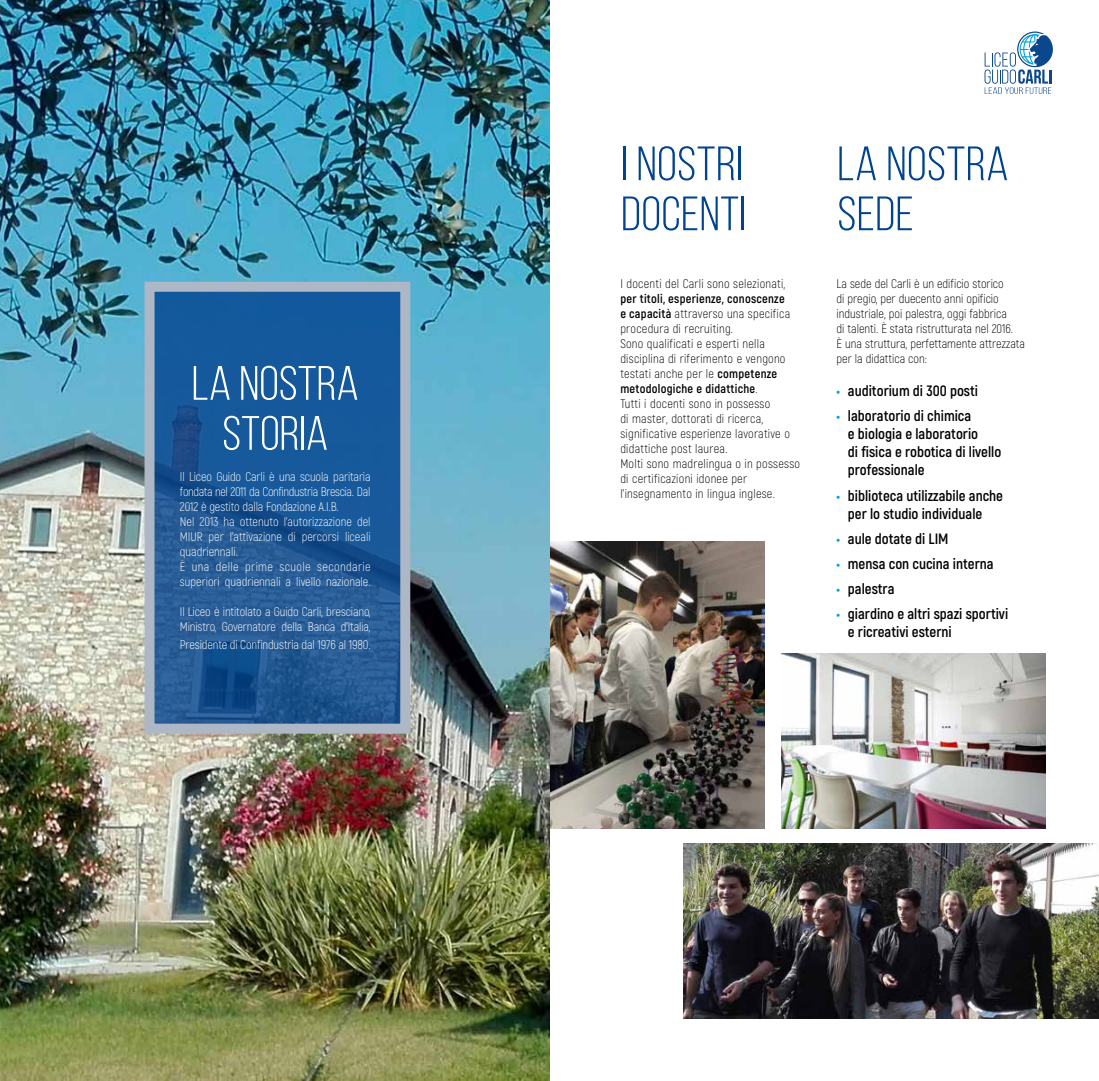
<style>
.page{position:relative;width:1099px;height:1081px;background:#fff}
.page>*{position:absolute;margin:0;border:0;box-sizing:border-box;transform-origin:0 0}
.t1{font:48.12px/50px "Bebas Neue";letter-spacing:.01em;color:#01438f;scale:1.06 1}
.t2{font:48.12px/50px "Bebas Neue";color:#fff;text-align:center;scale:1.06 1}
.t3{font:700 15px/18px "Akrobat";color:#000}
.t4{font:300 12.5px/15px "Akrobat";letter-spacing:.02em;color:#000}
.t5{font:300 12.5px/15px "Akrobat";letter-spacing:-.01em;color:#fff}
.t6{font:300 12.5px/15px "Akrobat";color:#000}
.s1{font-weight:700}
.s2{font-weight:900;color:#00a0de}
</style>
<div class="page">
<img style="left:781px;top:653px;width:264px;height:176px">
<img style="left:549px;top:542px;width:215px;height:287px">
<img style="left:0;top:0;width:549px;height:1081px">
<svg style="left:155px;top:293px;width:244px;height:429px;background:#1b5796"></svg>
<div style="left:144px;top:282px;width:266px;height:451px;border:10px solid #adb7c5"></div>
<svg style="left:984px;top:32px;width:68px;height:62px"></svg>
<img style="left:683px;top:843px;width:415px;height:175px">
<h1 class="t2" style="left:192px;top:358px;width:159px">LA NOSTRA<br>STORIA</h1>
<p class="t5" style="left:180px;top:469px;width:192px">Il Liceo Guido Carli è una scuola paritaria fondata nel 2011 da Confindustria Brescia. Dal 2012 è gestito dalla Fondazione A.I.B.<br>Nel 2013 ha ottenuto l’autorizzazione del MIUR per l’attivazione di percorsi liceali quadriennali.<br>È una delle prime scuole secondarie superiori quadriennali a livello nazionale.</p>
<p class="t5" style="left:180px;top:604px;width:192px">Il Liceo è intitolato a Guido Carli, bresciano,<br>Ministro, Governatore della Banca d’Italia,</p>
<p class="t5" style="left:180px;top:637px;width:192px">Presidente di Confindustria dal 1976 al 1980.</p>
<h1 class="t1" style="left:621px;top:138px;width:119px">I NOSTRI<br>DOCENTI</h1>
<p class="t4" style="left:620px;top:276px;width:166px">I docenti del Carli sono selezionati,</p>
<p class="t4" style="left:620px;top:291px;width:181px"><span class="s1">per titoli, esperienze, conoscenze<br>e capacità</span> attraverso una specifica procedura di recruiting.<br>Sono qualificati e esperti nella disciplina di riferimento e vengono testati anche per le <span class="s1">competenze metodologiche e didattiche</span>.<br>Tutti i docenti sono in possesso<br>di master, dottorati di ricerca, significative esperienze lavorative o didattiche post laurea.<br>Molti sono madrelingua o in possesso di certificazioni idonee per l’insegnamento in lingua inglese.</p>
<h1 class="t1" style="left:837px;top:138px;width:163px">LA NOSTRA<br>SEDE</h1>
<p class="t6" style="left:836px;top:276px;width:190px">La sede del Carli è un edificio storico<br>di pregio, per duecento anni opificio industriale, poi palestra, oggi fabbrica<br>di talenti. È stata ristrutturata nel 2016.<br>È una struttura, perfettamente attrezzata per la didattica con:</p>
<p class="t3" style="left:836px;top:382px;width:143px"><span class="s2">•</span> auditorium di 300 posti</p>
<p class="t3" style="left:847px;top:407px;width:155px;text-indent:-11px"><span class="s2">•</span> laboratorio di chimica<br>e biologia e laboratorio<br>di fisica e robotica di livello professionale</p>
<p class="t3" style="left:847px;top:486px;width:157px;text-indent:-11px"><span class="s2">•</span> biblioteca utilizzabile anche per lo studio individuale</p>
<p class="t3" style="left:836px;top:529px;width:113px"><span class="s2">•</span> aule dotate di LIM</p>
<p class="t3" style="left:836px;top:554px;width:158px"><span class="s2">•</span> mensa con cucina interna</p>
<p class="t3" style="left:836px;top:579px;width:59px"><span class="s2">•</span> palestra</p>
<p class="t3" style="left:847px;top:604px;width:162px;text-indent:-11px"><span class="s2">•</span> giardino e altri spazi sportivi e ricreativi esterni</p>
</div>
